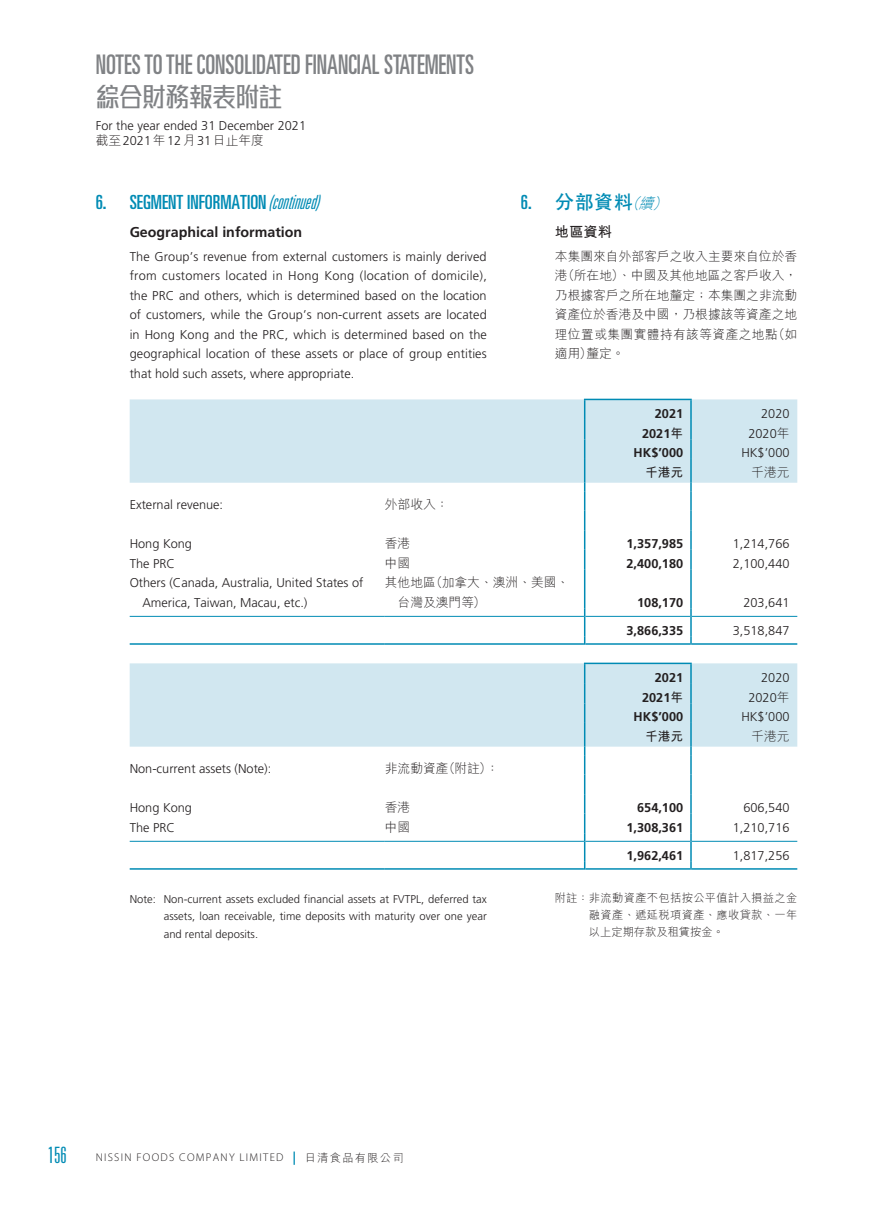
<style>
.page{position:relative;width:893px;height:1212px;background:#fff}
.page>*{position:absolute;margin:0;border:0;box-sizing:border-box;transform-origin:0 0}
.t1{font:ultra-condensed 27px "Univers LT Std";color:#808285;scale:.9 1}
.t2{font:500 26.7px "M Stiff Hei HK";letter-spacing:-.03em;color:#808285;scale:.9 1}
.t3{font:300 ultra-condensed 22.5px "Univers LT Std";color:#008bb4}
.t4{font:ultra-condensed 19.5px "Univers LT Std";color:#008bb4}
.t5{font:700 19.5px "C Hei 2 HK";color:#008bb4}
.t6{font:700 14.25px "Frutiger LT Std";color:#231f20}
.t7{font:700 14.25px "M Hei HK";color:#231f20}
.t8{font:300 12.75px/19.5px "Frutiger LT Std";color:#231f20;text-align:justify}
.t9{font:300 12.75px/19.5px "M Hei HK";color:#231f20}
.t10{font:700 12.75px "Frutiger LT Std";color:#231f20}
.t11{font:700 12.75px "M Hei HK";color:#231f20}
.t12{font:300 11.25px/17.2px "Frutiger LT Std";letter-spacing:.005em;color:#231f20;text-align:justify}
.t13{font:300 11.25px/17.2px "M Hei HK";letter-spacing:.03em;color:#231f20;text-align:justify}
.t14{font:300 11.25px "Myriad Pro";letter-spacing:.11em;color:#231f20}
.t15{font:300 11.25px "M Hei HK";letter-spacing:.11em;color:#231f20}
.s1{font-family:"Frutiger LT Std"}
.s2{font-weight:300;font-style:italic}
.s3{font-family:"Univers LT Std";font-weight:400;font-stretch:ultra-condensed}
.s4{font-family:"M Hei HK";font-weight:300;font-style:italic;font-size:15px}
.s5{font-family:"M Hei HK"}
</style>
<div class="page">
<div style="left:130px;top:399px;width:667px;height:84px;background:#d1e7f0"></div>
<hr style="left:584px;top:399px;width:108px;height:1px;background:#008bb4">
<hr style="left:690px;top:400px;width:2px;height:20px;background:#008bb4">
<svg style="left:690px;top:420px;width:2px;height:19px"></svg>
<hr style="left:690px;top:439px;width:2px;height:20px;background:#008bb4">
<hr style="left:690px;top:459px;width:2px;height:24px;background:#008bb4">
<svg style="left:690px;top:483px;width:2px;height:8px"></svg>
<hr style="left:690px;top:491px;width:2px;height:20px;background:#008bb4">
<svg style="left:690px;top:511px;width:2px;height:19px"></svg>
<hr style="left:690px;top:530px;width:2px;height:20px;background:#008bb4">
<svg style="left:690px;top:550px;width:2px;height:19px"></svg>
<hr style="left:690px;top:569px;width:2px;height:39px;background:#008bb4">
<svg style="left:690px;top:608px;width:2px;height:37px"></svg>
<svg style="left:584px;top:400px;width:1px;height:169px"></svg>
<hr style="left:584px;top:569px;width:1px;height:39px;background:#008bb4">
<svg style="left:584px;top:608px;width:1px;height:37px"></svg>
<hr style="left:130px;top:616px;width:255px;height:1px;background:#008bb4">
<hr style="left:385px;top:616px;width:199px;height:1px;background:#008bb4">
<hr style="left:585px;top:616px;width:105px;height:1px;background:#008bb4">
<hr style="left:692px;top:616px;width:105px;height:1px;background:#008bb4">
<hr style="left:130px;top:643px;width:255px;height:2px;background:#008bb4">
<hr style="left:385px;top:643px;width:199px;height:2px;background:#008bb4">
<hr style="left:585px;top:643px;width:105px;height:2px;background:#008bb4">
<hr style="left:692px;top:643px;width:105px;height:2px;background:#008bb4">
<div style="left:130px;top:663px;width:667px;height:84px;background:#d1e7f0"></div>
<hr style="left:584px;top:663px;width:108px;height:1px;background:#008bb4">
<hr style="left:690px;top:664px;width:2px;height:20px;background:#008bb4">
<svg style="left:690px;top:684px;width:2px;height:19px"></svg>
<hr style="left:690px;top:703px;width:2px;height:20px;background:#008bb4">
<hr style="left:690px;top:723px;width:2px;height:24px;background:#008bb4">
<svg style="left:690px;top:747px;width:2px;height:8px"></svg>
<hr style="left:690px;top:755px;width:2px;height:20px;background:#008bb4">
<svg style="left:690px;top:775px;width:2px;height:19px"></svg>
<hr style="left:690px;top:794px;width:2px;height:20px;background:#008bb4">
<svg style="left:690px;top:814px;width:2px;height:56px"></svg>
<svg style="left:584px;top:664px;width:1px;height:206px"></svg>
<hr style="left:130px;top:841px;width:255px;height:1px;background:#008bb4">
<hr style="left:385px;top:841px;width:199px;height:1px;background:#008bb4">
<hr style="left:585px;top:841px;width:105px;height:1px;background:#008bb4">
<hr style="left:692px;top:841px;width:105px;height:1px;background:#008bb4">
<hr style="left:130px;top:868px;width:255px;height:2px;background:#008bb4">
<hr style="left:385px;top:868px;width:199px;height:2px;background:#008bb4">
<hr style="left:585px;top:868px;width:105px;height:2px;background:#008bb4">
<hr style="left:692px;top:868px;width:105px;height:2px;background:#008bb4">
<svg style="left:294px;top:1151px;width:1px;height:14px"></svg>
<h1 class="t1" style="left:96px;top:49px;width:422px">NOTES TO THE CONSOLIDATED FINANCIAL STATEMENTS</h1>
<h2 class="t2" style="left:96px;top:84px;width:209px">綜合財務報表附註</h2>
<p class="t8" style="left:96px;top:116px;width:212px">For the year ended 31 December 2021</p>
<p class="t9" style="left:96px;top:131px;width:170px">截至<span class="s1">2021</span>年<span class="s1">12</span>月<span class="s1">31</span>日止年度</p>
<h3 class="t4" style="left:96px;top:191px;width:230px">6. SEGMENT INFORMATION <span class="s2">(continued)</span></h3>
<p class="t6" style="left:130px;top:223px;width:174px">Geographical information</p>
<p class="t8" style="left:130px;top:247px;width:359px">The Group’s revenue from external customers is mainly derived from customers located in Hong Kong (location of domicile), the PRC and others, which is determined based on the location of customers, while the Group’s non-current assets are located in Hong Kong and the PRC, which is determined based on the geographical location of these assets or place of group entities that hold such assets, where appropriate.</p>
<h3 class="t5" style="left:521px;top:187px;width:153px"><span class="s3">6.</span> 分部資料<span class="s4">（續）</span></h3>
<p class="t7" style="left:555px;top:221px;width:58px">地區資料</p>
<p class="t9" style="left:555px;top:246px;width:244px;text-align:justify">本集團來自外部客戶之收入主要來自位於香港（所在地）、中國及其他地區之客戶收入，乃根據客戶之所在地釐定；本集團之非流動資產位於香港及中國，乃根據該等資產之地理位置或集團實體持有該等資產之地點（如適用）釐定。</p>
<p class="t10" style="left:655px;top:406px;width:30px">2021</p>
<p class="t8" style="left:761px;top:404px;width:30px">2020</p>
<p class="t10" style="left:642px;top:426px;width:43px">2021<span class="s5">年</span></p>
<p class="t8" style="left:748px;top:424px;width:43px">2020<span class="s5">年</span></p>
<p class="t10" style="left:634px;top:445px;width:51px">HK$’000</p>
<p class="t8" style="left:741px;top:443px;width:50px">HK$’000</p>
<p class="t11" style="left:645px;top:463px;width:40px">千港元</p>
<p class="t9" style="left:751px;top:462px;width:40px">千港元</p>
<p class="t8" style="left:130px;top:495px;width:95px">External revenue:</p>
<p class="t9" style="left:385px;top:494px;width:65px">外部收入：</p>
<p class="t8" style="left:130px;top:534px;width:64px">Hong Kong</p>
<p class="t9" style="left:385px;top:533px;width:27px">香港</p>
<p class="t10" style="left:626px;top:536px;width:58px">1,357,985</p>
<p class="t8" style="left:733px;top:534px;width:58px">1,214,766</p>
<p class="t8" style="left:130px;top:554px;width:47px">The PRC</p>
<p class="t9" style="left:385px;top:553px;width:27px">中國</p>
<p class="t10" style="left:626px;top:556px;width:58px">2,400,180</p>
<p class="t8" style="left:733px;top:554px;width:58px">2,100,440</p>
<p class="t8" style="left:142px;top:573px;width:223px;text-indent:-13px">Others (Canada, Australia, United States of<br>America, Taiwan, Macau, etc.)</p>
<p class="t9" style="left:398px;top:572px;width:173px;text-indent:-13px">其他地區（加拿大、澳洲、美國、台灣及澳門等）</p>
<p class="t10" style="left:637px;top:595px;width:48px">108,170</p>
<p class="t8" style="left:743px;top:593px;width:48px">203,641</p>
<p class="t10" style="left:626px;top:623px;width:58px">3,866,335</p>
<p class="t8" style="left:733px;top:621px;width:58px">3,518,847</p>
<p class="t10" style="left:655px;top:670px;width:30px">2021</p>
<p class="t8" style="left:761px;top:668px;width:30px">2020</p>
<p class="t10" style="left:642px;top:690px;width:43px">2021<span class="s5">年</span></p>
<p class="t8" style="left:748px;top:688px;width:43px">2020<span class="s5">年</span></p>
<p class="t10" style="left:634px;top:709px;width:51px">HK$’000</p>
<p class="t8" style="left:741px;top:707px;width:50px">HK$’000</p>
<p class="t11" style="left:645px;top:727px;width:40px">千港元</p>
<p class="t9" style="left:751px;top:726px;width:40px">千港元</p>
<p class="t8" style="left:130px;top:759px;width:143px">Non-current assets (Note):</p>
<p class="t9" style="left:385px;top:758px;width:115px">非流動資產（附註）：</p>
<p class="t8" style="left:130px;top:798px;width:64px">Hong Kong</p>
<p class="t9" style="left:385px;top:797px;width:27px">香港</p>
<p class="t10" style="left:637px;top:800px;width:48px">654,100</p>
<p class="t8" style="left:743px;top:798px;width:48px">606,540</p>
<p class="t8" style="left:130px;top:817px;width:47px">The PRC</p>
<p class="t9" style="left:385px;top:816px;width:27px">中國</p>
<p class="t10" style="left:626px;top:819px;width:58px">1,308,361</p>
<p class="t8" style="left:733px;top:817px;width:58px">1,210,716</p>
<p class="t10" style="left:626px;top:848px;width:58px">1,962,461</p>
<p class="t8" style="left:733px;top:845px;width:58px">1,817,256</p>
<p class="t12" style="left:164px;top:891px;width:325px;text-indent:-34px">Note: Non-current assets excluded financial assets at FVTPL, deferred tax assets, loan receivable, time deposits with maturity over one year and rental deposits.</p>
<p class="t13" style="left:589px;top:889px;width:210px;text-indent:-34px">附註：非流動資產不包括按公平值計入損益之金融資產、遞延稅項資產、應收貸款、一年以上定期存款及租賃按金。</p>
<h3 class="t3" style="left:48px;top:1143px;width:20px">156</h3>
<p class="t14" style="left:96px;top:1150px;width:189px">NISSIN FOODS COMPANY LIMITED</p>
<p class="t15" style="left:305px;top:1149px;width:100px">日清食品有限公司</p>
</div>
